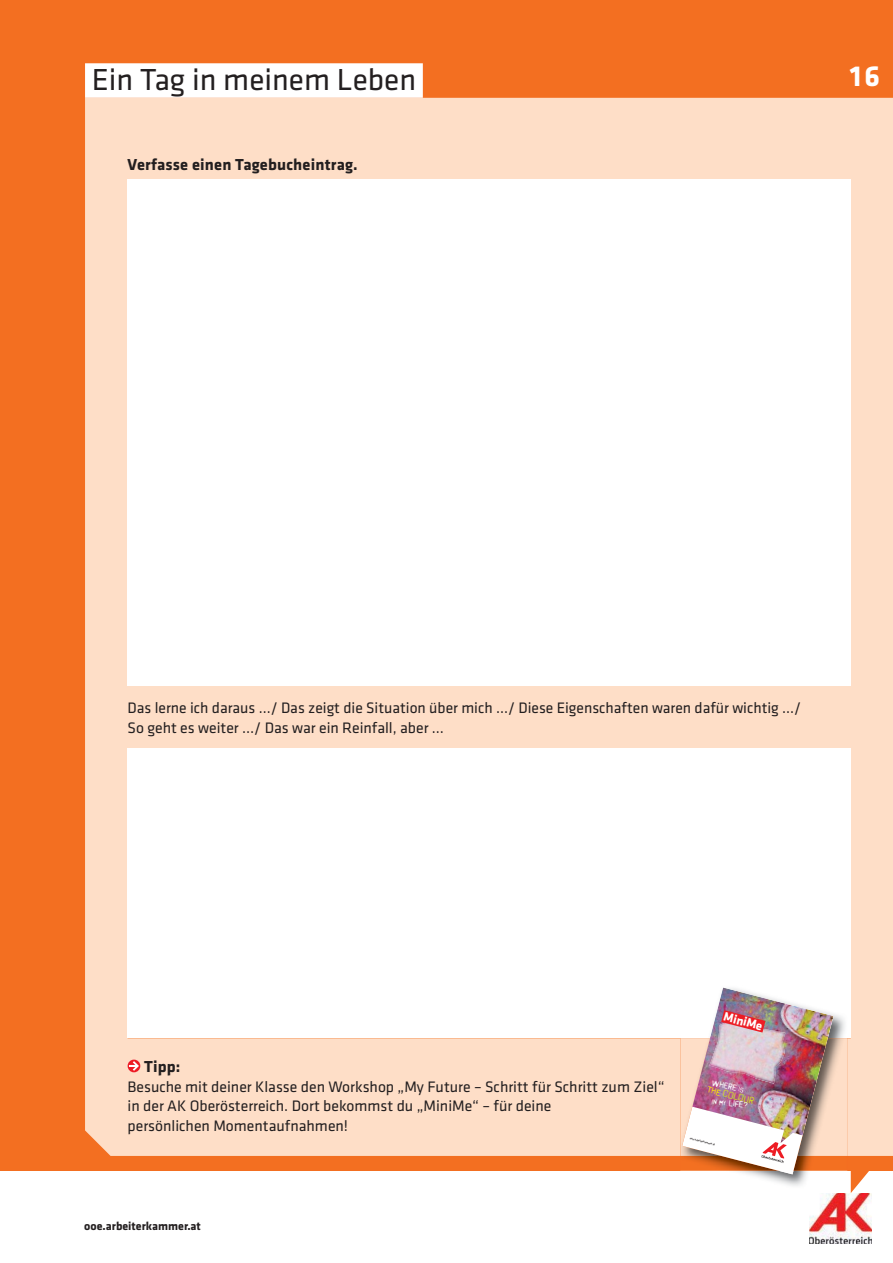
<style>
.page{position:relative;width:893px;height:1263px;background:#fff}
.page>*{position:absolute;margin:0;border:0;box-sizing:border-box;transform-origin:0 0}
.t1{font:31.5px "Klavika";color:#231f20}
.t2{font:700 30px "Klavika";color:#fff}
.t3{font:700 16.5px "Klavika";letter-spacing:.01em;color:#231f20}
.t4{font:15.75px/19.5px "Klavika";color:#231f20}
.t5{font:700 12.75px "Klavika Basic";color:#fff}
.t6{font:700 12px "Klavika";color:#231f20}
.t7{font:10.2px "Octin Spraypaint A Rg";color:#cfdd28}
.t8{font:8.7px "Octin Spraypaint A Rg";color:#fff}
.t9{font:500 2.7px "Klavika";color:#231f20}
.s1{font-size:6.9px}
.s2{font-size:8.7px;color:#fff200}
</style>
<div class="page">
<div style="left:0;top:0;width:893px;height:1170px;background:#f36f21"></div>
<div style="left:85px;top:98px;width:808px;height:1058px;background:#fedec7"></div>
<img style="left:809px;top:1193px;width:63px;height:51px">
<svg style="left:851px;top:1170px;width:18px;height:23px"></svg>
<div style="left:128px;top:748px;width:723px;height:290px;background:#fff"></div>
<div style="left:85px;top:63px;width:338px;height:35px;background:#fff"></div>
<svg style="left:128px;top:1059px;width:12px;height:13px"></svg>
<img style="left:680px;top:1014px;width:167px;height:172px">
<img style="left:682px;top:987px;width:151px;height:188px">
<div style="left:128px;top:179px;width:723px;height:506px;background:#fff"></div>
<h1 class="t1" style="left:92px;top:67px;width:326px">Ein Tag in meinem Leben</h1>
<p class="t3" style="left:128px;top:158px;width:232px">Verfasse einen Tagebucheintrag.</p>
<h2 class="t2" style="left:850px;top:65px;width:32px">16</h2>
<p class="t4" style="left:128px;top:700px;width:675px">Das lerne ich daraus …/ Das zeigt die Situation über mich …/ Diese Eigenschaften waren dafür wichtig …/<br>So geht es weiter …/ Das war ein Reinfall, aber …</p>
<p class="t3" style="left:144px;top:1060px;width:38px">Tipp:</p>
<p class="t4" style="left:128px;top:1078px;width:539px">Besuche mit deiner Klasse den Workshop „My Future – Schritt für Schritt zum Ziel“ in der AK Oberösterreich. Dort bekommst du „MiniMe“ – für deine<br>persönlichen Momentaufnahmen!</p>
<p class="t5" style="left:726px;top:1009px;width:41px;rotate:15deg">MiniMe</p>
<p class="t8" style="left:713px;top:1078px;width:34px;rotate:12deg">Where <span class="s1">is</span></p>
<p class="t8" style="left:712px;top:1096px;width:37px;rotate:6deg"><span class="s1">in my</span> life?</p>
<p class="t7" style="left:709px;top:1083px;width:49px;rotate:15deg"><span class="s2">the</span> colour</p>
<p class="t9" style="left:690px;top:1136px;width:27px;rotate:14deg">ooe.arbeiterkammer.at</p>
<p class="t6" style="left:84px;top:1221px;width:118px">ooe.arbeiterkammer.at</p>
</div>
